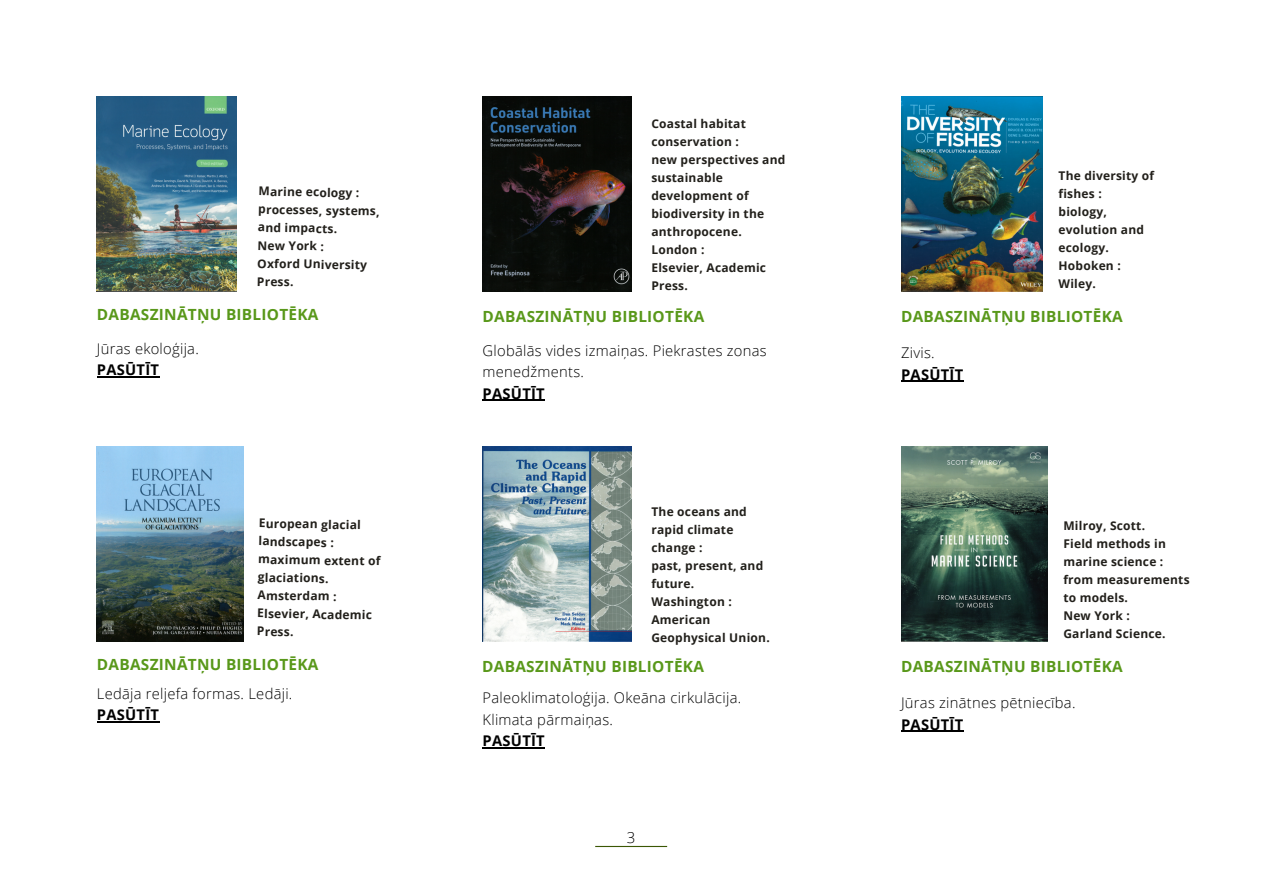
<style>
.page{position:relative;width:1263px;height:894px;background:#fff}
.page>*{position:absolute;margin:0;border:0;box-sizing:border-box;transform-origin:0 0}
.t1{font:700 15.45px "Open Sans";letter-spacing:.02em;color:#59981a}
.t2{font:300 15px "Open Sans";color:#000}
.t3{font:300 14.7px/21.3px "Open Sans";letter-spacing:.02em;color:#000}
.t4{font:700 14.7px "Open Sans";letter-spacing:.02em;color:#000}
.t5{font:700 12px/18px "Open Sans";letter-spacing:.02em;color:#22201b}
</style>
<div class="page">
<hr style="left:595px;top:845px;width:72px;height:1px;background:#3b5704">
<img style="left:97px;top:97px;width:139px;height:194px">
<img style="left:483px;top:97px;width:148px;height:194px">
<img style="left:901px;top:97px;width:142px;height:194px">
<img style="left:97px;top:446px;width:146px;height:195px">
<img style="left:483px;top:446px;width:148px;height:195px">
<img style="left:901px;top:446px;width:146px;height:195px">
<hr style="left:97px;top:376px;width:62px;height:1px;background:#000">
<hr style="left:483px;top:400px;width:62px;height:1px;background:#000">
<hr style="left:901px;top:380px;width:62px;height:2px;background:#000">
<hr style="left:97px;top:721px;width:62px;height:1px;background:#000">
<hr style="left:483px;top:747px;width:62px;height:1px;background:#000">
<hr style="left:901px;top:730px;width:62px;height:1px;background:#000">
<p class="t5" style="left:259px;top:182px;width:102px;rotate:1deg">Marine ecology :</p>
<p class="t5" style="left:258px;top:200px;width:123px;rotate:1deg">processes, systems, and impacts.</p>
<p class="t5" style="left:258px;top:236px;width:68px;rotate:1deg">New York :</p>
<p class="t5" style="left:257px;top:254px;width:111px;rotate:1deg">Oxford University<br>Press.</p>
<p class="t5" style="left:651px;top:114px;width:96px">Coastal habitat conservation :</p>
<p class="t5" style="left:651px;top:150px;width:135px">new perspectives and sustainable development of biodiversity in the anthropocene.</p>
<p class="t5" style="left:651px;top:240px;width:55px">London :</p>
<p class="t5" style="left:651px;top:258px;width:116px">Elsevier, Academic<br>Press.</p>
<p class="t5" style="left:1058px;top:166px;width:97px">The diversity of fishes :</p>
<p class="t5" style="left:1058px;top:202px;width:87px">biology, evolution and ecology.</p>
<p class="t5" style="left:1058px;top:256px;width:64px">Hoboken :</p>
<p class="t5" style="left:1058px;top:274px;width:39px">Wiley.</p>
<p class="t1" style="left:97px;top:303px;width:223px">DABASZINĀTŅU BIBLIOTĒKA</p>
<p class="t1" style="left:483px;top:305px;width:223px">DABASZINĀTŅU BIBLIOTĒKA</p>
<p class="t1" style="left:901px;top:305px;width:223px">DABASZINĀTŅU BIBLIOTĒKA</p>
<p class="t3" style="left:97px;top:337px;width:103px">Jūras ekoloģija.</p>
<p class="t4" style="left:97px;top:359px;width:64px">PASŪTĪT</p>
<p class="t5" style="left:259px;top:513px;width:104px;rotate:1deg">European glacial landscapes :</p>
<p class="t5" style="left:258px;top:549px;width:124px;rotate:1deg">maximum extent of glaciations.</p>
<p class="t5" style="left:258px;top:585px;width:81px;rotate:1deg">Amsterdam :</p>
<p class="t5" style="left:257px;top:603px;width:116px;rotate:1deg">Elsevier, Academic<br>Press.</p>
<p class="t3" style="left:483px;top:339px;width:286px">Globālās vides izmaiņas. Piekrastes zonas menedžments.</p>
<p class="t4" style="left:483px;top:383px;width:64px">PASŪTĪT</p>
<p class="t5" style="left:651px;top:502px;width:97px">The oceans and rapid climate change :</p>
<p class="t5" style="left:651px;top:556px;width:113px">past, present, and future.</p>
<p class="t5" style="left:651px;top:592px;width:120px">Washington :<br>American<br>Geophysical Union.</p>
<p class="t3" style="left:901px;top:342px;width:35px">Zivis.</p>
<p class="t4" style="left:901px;top:364px;width:64px">PASŪTĪT</p>
<p class="t5" style="left:1063px;top:516px;width:83px">Milroy, Scott.</p>
<p class="t5" style="left:1063px;top:534px;width:104px">Field methods in marine science :</p>
<p class="t5" style="left:1063px;top:570px;width:128px">from measurements to models.</p>
<p class="t5" style="left:1063px;top:606px;width:68px">New York :</p>
<p class="t5" style="left:1063px;top:624px;width:104px">Garland Science.</p>
<p class="t1" style="left:97px;top:653px;width:223px">DABASZINĀTŅU BIBLIOTĒKA</p>
<p class="t1" style="left:482px;top:655px;width:223px">DABASZINĀTŅU BIBLIOTĒKA</p>
<p class="t1" style="left:901px;top:655px;width:223px">DABASZINĀTŅU BIBLIOTĒKA</p>
<p class="t3" style="left:97px;top:682px;width:197px">Ledāja reljefa formas. Ledāji.</p>
<p class="t4" style="left:97px;top:704px;width:64px">PASŪTĪT</p>
<p class="t3" style="left:483px;top:686px;width:260px">Paleoklimatoloģija. Okeāna cirkulācija.<br>Klimata pārmaiņas.</p>
<p class="t4" style="left:483px;top:730px;width:64px">PASŪTĪT</p>
<p class="t3" style="left:901px;top:691px;width:176px">Jūras zinātnes pētniecība.</p>
<p class="t4" style="left:901px;top:713px;width:64px">PASŪTĪT</p>
<p class="t2" style="left:627px;top:826px;width:10px">3</p>
</div>
